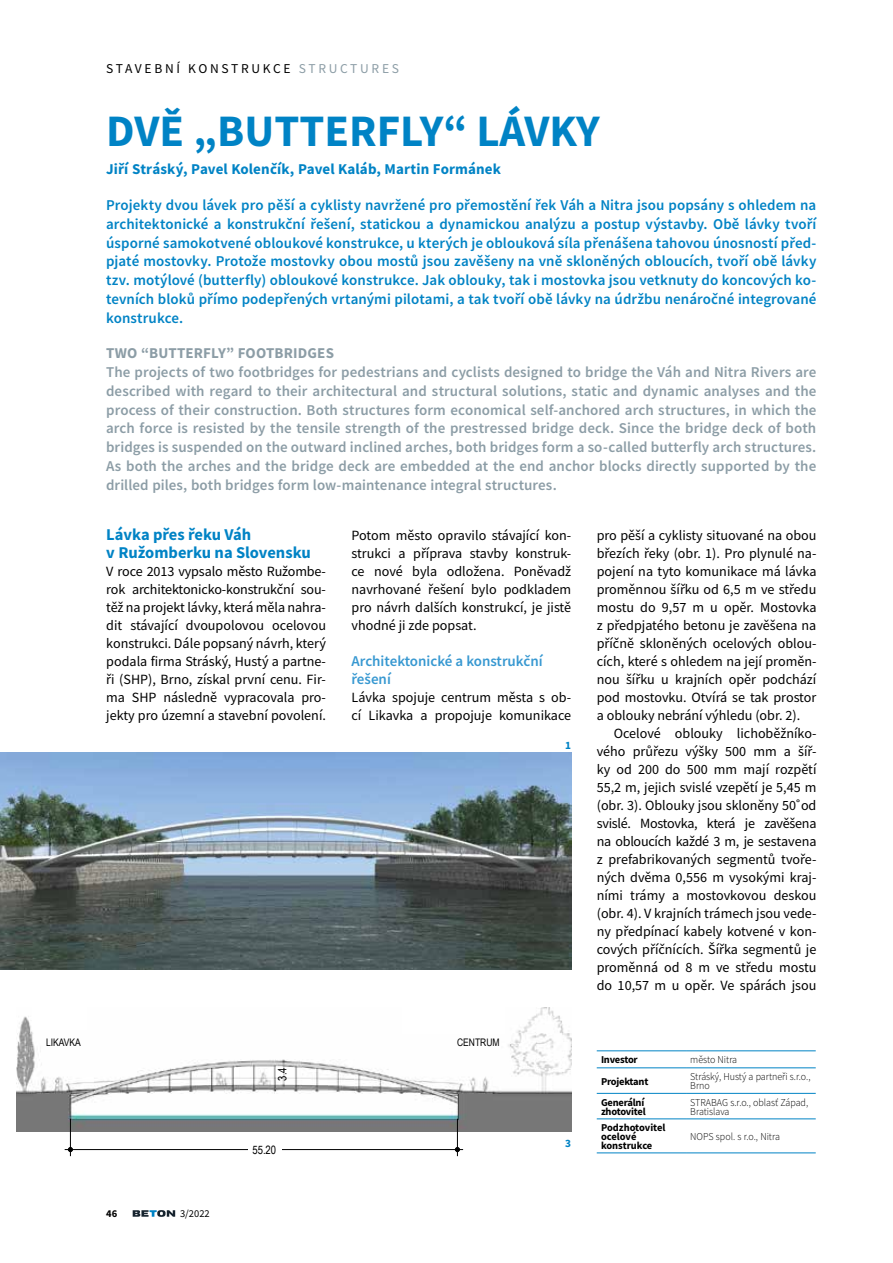
<style>
.page{position:relative;width:893px;height:1263px;background:#fff}
.page>*{position:absolute;margin:0;border:0;box-sizing:border-box;transform-origin:0 0}
.t1{font:700 45px "Source Sans Pro";color:#0083c5}
.t2{font:700 16.5px/18px "Source Sans Pro";color:#0083c5}
.t3{font:600 15px/18.8px "Source Sans Pro";letter-spacing:.005em;color:#8c9da6;text-align:justify}
.t4{font:600 15px/18.8px "Source Sans Pro";letter-spacing:.005em;color:#0083c5;text-align:justify}
.t5{font:700 15px "Source Sans Pro";letter-spacing:.005em;color:#0083c5}
.t6{font:600 15px/18px "Source Sans Pro";color:#3798d1}
.t7{font:700 15px "Source Sans Pro";letter-spacing:.01em;color:#8c9da6}
.t8{font:14.1px/18px "Source Sans Pro";color:#000;text-align:justify}
.t9{font:13.5px "Source Sans Pro";letter-spacing:.2em;color:#000}
.t10{font:11.55px "Arial Narrow";color:#000}
.t11{font:700 11.25px "Source Sans Pro";color:#0083c5}
.t12{font:300 10.5px/9px "Source Sans Pro";color:#000;scale:.95 1}
.t13{font:700 10.5px/9px "Source Sans Pro";letter-spacing:-.02em;color:#000}
.t14{font:700 10.5px/9px "Source Sans Pro";color:#000}
.t15{font:10.5px "Source Sans Pro";color:#000}
.t16{font:10.35px "Arial Narrow";color:#000}
.s1{color:#8c9da6}
</style>
<div class="page">
<svg style="left:133px;top:1210px;width:42px;height:7px"></svg>
<hr style="left:686px;top:1050px;width:130px;height:1px;background:#0083c5">
<hr style="left:686px;top:1067px;width:130px;height:1px;background:#0083c5">
<hr style="left:686px;top:1093px;width:130px;height:1px;background:#0083c5">
<hr style="left:686px;top:1118px;width:130px;height:1px;background:#0083c5">
<hr style="left:686px;top:1152px;width:130px;height:1px;background:#0083c5">
<hr style="left:597px;top:1050px;width:89px;height:1px;background:#0083c5">
<hr style="left:597px;top:1067px;width:89px;height:1px;background:#0083c5">
<hr style="left:597px;top:1093px;width:89px;height:1px;background:#0083c5">
<hr style="left:597px;top:1118px;width:89px;height:1px;background:#0083c5">
<hr style="left:597px;top:1152px;width:89px;height:1px;background:#0083c5">
<img style="left:0;top:753px;width:571px;height:216px">
<img style="left:17px;top:1007px;width:554px;height:124px">
<div style="left:276px;top:1067px;width:6px;height:10px;background:#fff"></div>
<div style="left:276px;top:1066px;width:6px;height:11px;border:1px solid #fff"></div>
<hr style="left:70px;top:1119px;width:1px;height:37px;background:#000">
<hr style="left:457px;top:1119px;width:1px;height:37px;background:#000">
<hr style="left:65px;top:1149px;width:398px;height:1px;background:#000">
<div style="left:248px;top:1140px;width:34px;height:19px;background:#fff"></div>
<svg style="left:68px;top:1147px;width:5px;height:5px"></svg>
<svg style="left:455px;top:1147px;width:5px;height:5px"></svg>
<div style="left:33px;top:1007px;width:54px;height:22px;background:#fff"></div>
<div style="left:402px;top:1007px;width:103px;height:27px;background:#fff"></div>
<p class="t9" style="left:106px;top:60px;width:294px">STAVEBNÍ KONSTRUKCE <span class="s1">STRUCTURES</span></p>
<h1 class="t1" style="left:106px;top:101px;width:495px">DVĚ „BUTTERFLY“ LÁVKY</h1>
<p class="t5" style="left:106px;top:159px;width:396px">Jiří Stráský, Pavel Kolenčík, Pavel Kaláb, Martin Formánek</p>
<p class="t4" style="left:106px;top:196px;width:712px">Projekty dvou lávek pro pěší a cyklisty navržené pro přemostění řek Váh a Nitra jsou popsány s ohledem na architektonické a konstrukční řešení, statickou a dynamickou analýzu a postup výstavby. Obě lávky tvoří úsporné samokotvené obloukové konstrukce, u kterých je oblouková síla přenášena tahovou únosností před&shy;pjaté mostovky. Protože mostovky obou mostů jsou zavěšeny na vně skloněných obloucích, tvoří obě lávky tzv. motýlové (butterfly) obloukové konstrukce. Jak oblouky, tak i mostovka jsou vetknuty do koncových ko&shy;tevních bloků přímo podepřených vrtanými pilotami, a tak tvoří obě lávky na údržbu nenáročné integrované konstrukce.</p>
<p class="t7" style="left:106px;top:343px;width:229px">TWO “BUTTERFLY” FOOTBRIDGES</p>
<p class="t3" style="left:106px;top:363px;width:712px">The projects of two footbridges for pedestrians and cyclists designed to bridge the Váh and Nitra Rivers are described with regard to their architectural and structural solutions, static and dynamic analyses and the process of their construction. Both structures form economical self-anchored arch structures, in which the arch force is resisted by the tensile strength of the prestressed bridge deck. Since the bridge deck of both bridges is suspended on the outward inclined arches, both bridges form a so-called butterfly arch structures.<br>As both the arches and the bridge deck are embedded at the end anchor blocks directly supported by the drilled piles, both bridges form low-maintenance integral structures.</p>
<p class="t2" style="left:106px;top:525px;width:206px">Lávka přes řeku Váh<br>v Ružomberku na Slovensku</p>
<p class="t8" style="left:106px;top:562px;width:221px">V roce 2013 vypsalo město Ružombe&shy;rok architektonicko-konstrukční sou&shy;těž na projekt lávky, která měla nahra&shy;dit stávající dvoupolovou ocelovou konstrukci. Dále popsaný návrh, který podala firma Stráský, Hustý a partne&shy;ři (SHP), Brno, získal první cenu. Fir&shy;ma SHP následně vypracovala pro&shy;jekty pro územní a stavební povolení.</p>
<p class="t8" style="left:597px;top:526px;width:221px">pro pěší a cyklisty situované na obou březích řeky (obr. 1). Pro plynulé na&shy;pojení na tyto komunikace má lávka proměnnou šířku od 6,5 m ve středu mostu do 9,57 m u opěr. Mostovka z předpjatého betonu je zavěšena na příčně skloněných ocelových oblou&shy;cích, které s ohledem na její proměn&shy;nou šířku u krajních opěr podchází pod mostovku. Otvírá se tak prostor a oblouky nebrání výhledu (obr. 2).</p>
<p class="t8" style="left:597px;top:724px;width:221px;text-indent:17px">Ocelové oblouky lichoběžníko&shy;vého průřezu výšky 500 mm a šíř&shy;ky od 200 do 500 mm mají rozpětí 55,2 m, jejich svislé vzepětí je 5,45 m (obr. 3). Oblouky jsou skloněny 50 ̊od svislé. Mostovka, která je zavěšena na obloucích každé 3 m, je sestavena z prefabrikovaných segmentů tvoře&shy;ných dvěma 0,556 m vysokými kraj&shy;ními trámy a mostovkovou deskou (obr. 4). V krajních trámech jsou vede&shy;ny předpínací kabely kotvené v kon&shy;cových příčnících. Šířka segmentů je proměnná od 8 m ve středu mostu do 10,57 m u opěr. Ve spárách jsou</p>
<p class="t8" style="left:351px;top:526px;width:221px">Potom město opravilo stávající kon&shy;strukci a příprava stavby konstruk&shy;ce nové byla odložena. Poněvadž navrhované řešení bylo podkladem pro návrh dalších konstrukcí, je jistě vhodné ji zde popsat.</p>
<p class="t6" style="left:351px;top:652px;width:193px">Architektonické a konstrukční řešení</p>
<p class="t8" style="left:351px;top:688px;width:221px">Lávka spojuje centrum města s ob&shy;cí Likavka a propojuje komunikace</p>
<p class="t11" style="left:565px;top:737px;width:7px">1</p>
<p class="t16" style="left:46px;top:1035px;width:36px">LIKAVKA</p>
<p class="t16" style="left:457px;top:1035px;width:44px">CENTRUM</p>
<p class="t10" style="left:274px;top:1080px;width:15px;rotate:-90deg">3.4</p>
<p class="t13" style="left:106px;top:1209px;width:13px">46</p>
<p class="t15" style="left:180px;top:1207px;width:31px">3/2022</p>
<p class="t10" style="left:252px;top:1141px;width:25px">55.20</p>
<p class="t11" style="left:565px;top:1135px;width:7px">3</p>
<p class="t13" style="left:601px;top:1055px;width:38px">Investor</p>
<p class="t12" style="left:690px;top:1055px;width:51px">město Nitra</p>
<p class="t13" style="left:601px;top:1076px;width:49px">Projektant</p>
<p class="t12" style="left:690px;top:1072px;width:128px">Stráský, Hustý a partneři s.r.o.,<br>Brno</p>
<p class="t13" style="left:601px;top:1097px;width:46px">Generální zhotovitel</p>
<p class="t12" style="left:690px;top:1097px;width:126px">STRABAG s.r.o., oblasť Západ,<br>Bratislava</p>
<p class="t14" style="left:601px;top:1123px;width:66px">Podzhotovitel ocelové konstrukce</p>
<p class="t12" style="left:690px;top:1132px;width:96px">NOPS spol. s r.o., Nitra</p>
</div>
